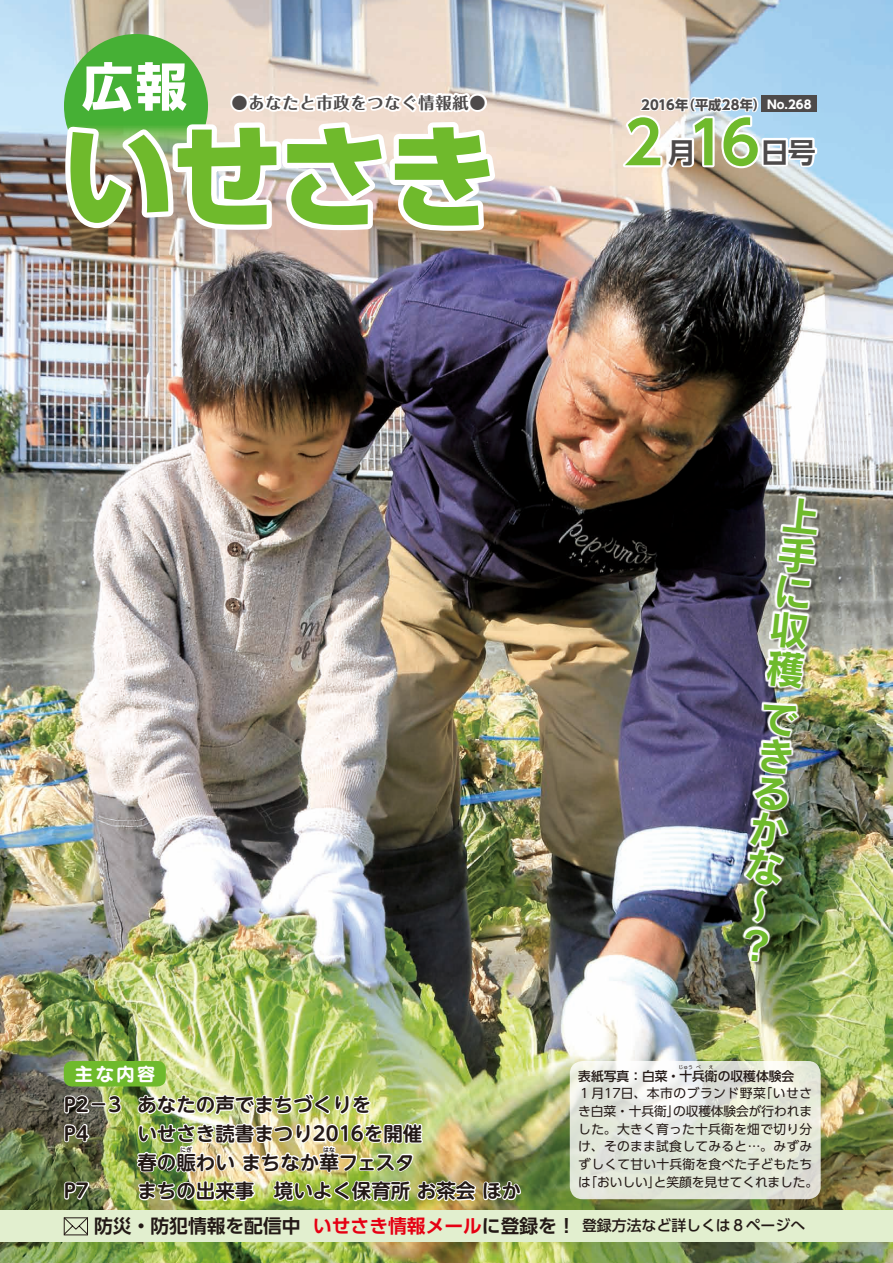
<style>
.page{position:relative;width:893px;height:1263px;background:#fff}
.page>*{position:absolute;margin:0;border:0;box-sizing:border-box;transform-origin:0 0}
.t1{font:700 58.95px "UD Shin Go Pro De";color:#6fba2c}
.t2{font:39.45px/38.5px "Rodin Pro B";color:#6fba2c;text-align:justify}
.t3{font:700 28.05px "UD Shin Go Pro De";color:#4d4a4a}
.t4{font:700 19.5px "UD Shin M Go Pro De";color:#231916}
.t5{font:700 18.75px "UD Shin Go Pro De";color:#e60013}
.t6{font:700 18.75px "UD Shin Go Pro De";color:#231916}
.t7{font:18px "UD Marugo Large Pro B";color:#fff}
.t8{font:700 16.2px "Folk Pro";letter-spacing:.05em;color:#4d4a4a}
.t9{font:500 14.85px "UD Shin Go Pro";color:#231916}
.t10{font:700 13.2px "UD Shin Go Pro";letter-spacing:.01em;color:#4d4a4a}
.t11{font:12.75px "UD Shin Go Pro";letter-spacing:.02em;color:#231916}
.t12{font:12.75px/17.7px "UD Shin Go Pro";letter-spacing:-.01em;color:#231916}
.t13{font:500 12.75px "UD Shin Go Pro";color:#231916}
.t14{font:700 11.85px "UD Shin Go Pro";color:#fff}
.t15{font:700 5.85px "UD Shin M Go Pro De";color:#231916}
.t16{font:4.8px "UD Shin Go Pro";color:#231916}
.s1{color:#231916}
</style>
<div class="page">
<img style="left:0;top:0;width:893px;height:1263px">
<svg style="left:570px;top:1061px;width:251px;height:138px;fill:#e2e7d8"></svg>
<div style="left:64px;top:34px;width:144px;height:144px;background:#46b035;border-radius:72px"></div>
<img style="left:64px;top:59px;width:438px;height:173px">
<svg style="left:615px;top:95px;width:204px;height:76px"></svg>
<div style="left:0;top:1210px;width:893px;height:32px;background:#e2efcf"></div>
<svg style="left:63px;top:1217px;width:25px;height:18px"></svg>
<div style="left:64px;top:1061px;width:102px;height:25px;background:#6fba2c;border-radius:9px"></div>
<svg style="left:63px;top:1094px;width:27px;height:20px"></svg>
<div style="left:91px;top:1102px;width:15px;height:4px;border:2px solid #fff"></div>
<svg style="left:107px;top:1094px;width:16px;height:21px"></svg>
<svg style="left:63px;top:1122px;width:28px;height:21px"></svg>
<svg style="left:63px;top:1180px;width:28px;height:21px"></svg>
<img style="left:135px;top:1038px;width:387px;height:172px">
<img style="left:734px;top:494px;width:90px;height:471px">
<p class="t8" style="left:232px;top:89px;width:256px">●あなたと市政をつなぐ情報紙●</p>
<p class="t10" style="left:641px;top:94px;width:126px">2016 （年平成28年）</p>
<p class="t14" style="left:767px;top:95px;width:46px">No.268</p>
<h1 class="t1" style="left:614px;top:95px;width:148px">２ 16</h1>
<h3 class="t3" style="left:761px;top:129px;width:57px">日号</h3>
<h3 class="t3" style="left:668px;top:129px;width:29px">月</h3>
<h2 class="t2" style="left:784px;top:493px;width:21px;rotate:6deg">上手に収穫</h2>
<h2 class="t2" style="left:762px;top:697px;width:21px;line-height:37.2px;rotate:6deg">できるかな</h2>
<h3 class="t7" style="left:75px;top:1058px;width:82px">主な内容</h3>
<h3 class="t4" style="left:137px;top:1089px;width:236px">あなたの声でまちづくりを</h3>
<h3 class="t4" style="left:64px;top:1089px;width:59px">P2−3</h3>
<h3 class="t4" style="left:64px;top:1117px;width:27px">P4</h3>
<h3 class="t4" style="left:64px;top:1175px;width:27px">P7</h3>
<h3 class="t4" style="left:137px;top:1117px;width:286px">いせさき読書まつり2016を開催</h3>
<p class="t15" style="left:180px;top:1145px;width:13px">にぎ</p>
<p class="t15" style="left:323px;top:1145px;width:13px">はな</p>
<h3 class="t4" style="left:137px;top:1175px;width:385px">まちの出来事　境いよく保育所お茶会ほか</h3>
<h3 class="t4" style="left:137px;top:1146px;width:279px">春の賑わいまちなか華フェスタ</h3>
<h3 class="t6" style="left:94px;top:1210px;width:208px">防災・防犯情報を配信中</h3>
<h3 class="t5" style="left:313px;top:1210px;width:264px">いせさき情報メール<span class="s1">に登録を！</span></h3>
<p class="t16" style="left:679px;top:1063px;width:16px">じゅう</p>
<p class="t16" style="left:696px;top:1063px;width:6px">べ</p>
<p class="t16" style="left:709px;top:1063px;width:6px">え</p>
<p class="t13" style="left:578px;top:1065px;width:217px">表紙写真：白菜・十兵衛の収穫体験会</p>
<p class="t12" style="left:673px;top:1084px;width:141px;text-indent:-95px">１月17日、本市のブランド野菜<br>の収穫体験会が行われま</p>
<p class="t11" style="left:759px;top:1083px;width:54px">「いせさ</p>
<p class="t11" style="left:578px;top:1101px;width:103px">き白菜・十兵衛」</p>
<p class="t11" style="left:578px;top:1118px;width:235px">した。大きく育った十兵衛を畑で切り分</p>
<p class="t11" style="left:578px;top:1136px;width:235px">け、そのまま試食してみると…。みずみ</p>
<p class="t11" style="left:578px;top:1154px;width:235px">ずしくて甘い十兵衛を食べた子どもたち</p>
<p class="t12" style="left:654px;top:1172px;width:166px">と笑顔を見せてくれました。</p>
<p class="t11" style="left:578px;top:1171px;width:84px">「はおいしい」</p>
<p class="t9" style="left:582px;top:1214px;width:225px">登録方法など詳しくは８ページへ</p>
</div>
